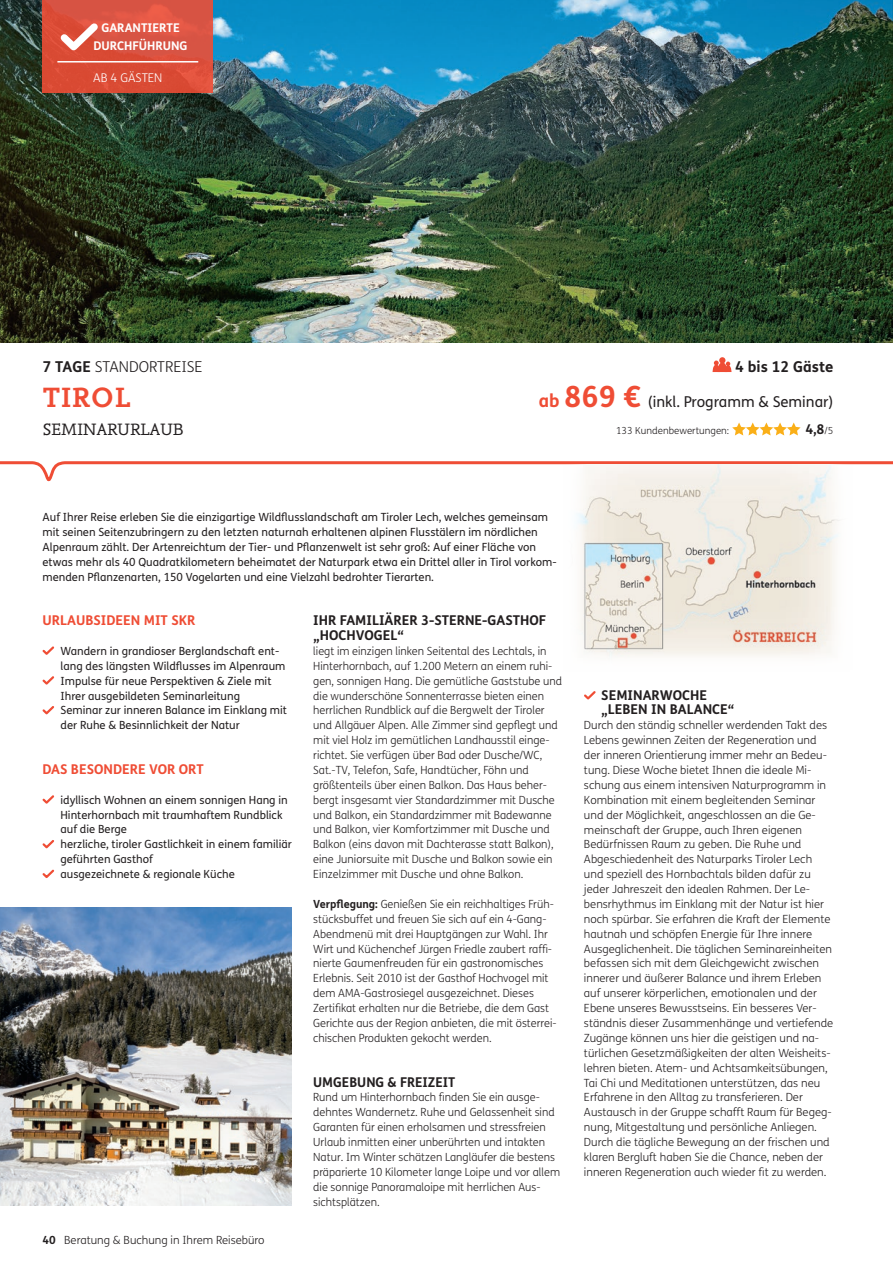
<style>
.page{position:relative;width:893px;height:1263px;background:#fff}
.page>*{position:absolute;margin:0;border:0;box-sizing:border-box;transform-origin:0 0}
.t1{font:700 29.25px "Nexus Mix Pro";letter-spacing:.01em;color:#ef4d35}
.t2{font:17.25px "Nexus Mix Pro";letter-spacing:.01em;color:#231f20}
.t3{font:15px "FS Me";color:#231f20}
.t4{font:300 15px "FS Me";color:#231f20}
.t5{font:700 15px "FS Me";color:#231f20}
.t6{font:700 13.5px/14.9px "FS Me";color:#231f20}
.t7{font:700 13.5px "FS Me";color:#ef4d35}
.t8{font:700 12px/18px "FS Me";color:#fff;text-align:center}
.t9{font:300 12px "FS Me";color:#fff}
.t10{font:300 11.25px/14.9px "FS Me";color:#231f20}
.t11{font:11.25px/14.9px "FS Me";color:#231f20}
.t12{font:300 9.75px "FS Me";color:#231f20}
.s1{font-weight:700}
.s2{font-weight:700;font-size:18px;color:#ef4d35}
.s3{font-weight:700;font-size:29.25px;color:#ef4d35}
.s4{font-weight:300;font-size:9.75px}
</style>
<div class="page">
<svg style="left:0;top:461px;width:893px;height:21px"></svg>
<img style="left:562px;top:464px;width:292px;height:193px">
<svg style="left:42px;top:646px;width:13px;height:9px"></svg>
<svg style="left:42px;top:676px;width:13px;height:9px"></svg>
<svg style="left:42px;top:706px;width:12px;height:9px"></svg>
<svg style="left:42px;top:795px;width:13px;height:9px"></svg>
<svg style="left:42px;top:840px;width:12px;height:9px"></svg>
<svg style="left:42px;top:869px;width:13px;height:9px"></svg>
<svg style="left:584px;top:691px;width:12px;height:9px"></svg>
<svg style="left:712px;top:357px;width:20px;height:15px"></svg>
<svg style="left:732px;top:422px;width:69px;height:13px"></svg>
<img style="left:0;top:908px;width:292px;height:297px">
<img style="left:0;top:0;width:893px;height:342px">
<svg style="left:43px;top:0;width:170px;height:92px;background:#db503d"></svg>
<hr style="left:57px;top:61px;width:141px;height:2px;background:#fff">
<svg style="left:54px;top:17px;width:50px;height:40px;background:#e06a59"></svg>
<p class="t8" style="left:94px;top:19px;width:96px">GARANTIERTE<br>DURCHFÜHRUNG</p>
<p class="t9" style="left:93px;top:69px;width:71px">AB 4 GÄSTEN</p>
<h3 class="t4" style="left:43px;top:356px;width:162px"><span class="s1">7 TAGE</span> STANDORTREISE</h3>
<h1 class="t1" style="left:43px;top:375px;width:90px">TIROL</h1>
<h2 class="t2" style="left:43px;top:416px;width:142px">SEMINARURLAUB</h2>
<h3 class="t5" style="left:735px;top:355px;width:100px">4 bis 12 Gäste</h3>
<h3 class="t3" style="left:539px;top:392px;width:296px"><span class="s2">ab</span> <span class="s3">869 €</span> (inkl. Programm &amp; Seminar)</h3>
<p class="t12" style="left:616px;top:424px;width:115px">133 Kundenbewertungen:</p>
<p class="t6" style="left:805px;top:421px;width:30px">4,8<span class="s4">/5</span></p>
<p class="t11" style="left:43px;top:509px;width:516px">Auf Ihrer Reise erleben Sie die einzigartige Wildflusslandschaft am Tiroler Lech, welches gemeinsam mit seinen Seitenzubringern zu den letzten naturnah erhaltenen alpinen Flusstälern im nördlichen Alpenraum zählt. Der Artenreichtum der Tier- und Pflanzenwelt ist sehr groß: Auf einer Fläche von etwas mehr als 40 Quadratkilometern beheimatet der Naturpark etwa ein Drittel aller in Tirol vorkom&shy;menden Pflanzenarten, 150 Vogelarten und eine Vielzahl bedrohter Tierarten.</p>
<p class="t7" style="left:43px;top:610px;width:155px">URLAUBSIDEEN MIT SKR</p>
<p class="t11" style="left:61px;top:643px;width:228px">Wandern in grandioser Berglandschaft ent&shy;lang des längsten Wildflusses im Alpenraum Impulse für neue Perspektiven &amp; Ziele mit Ihrer ausgebildeten Seminarleitung<br>Seminar zur inneren Balance im Einklang mit der Ruhe &amp; Besinnlichkeit der Natur</p>
<p class="t7" style="left:43px;top:759px;width:163px">DAS BESONDERE VOR ORT</p>
<p class="t11" style="left:61px;top:792px;width:233px">idyllisch Wohnen an einem sonnigen Hang in Hinterhornbach mit traumhaftem Rundblick auf die Berge<br>herzliche, tiroler Gastlichkeit in einem familiär geführten Gasthof<br>ausgezeichnete &amp; regionale Küche</p>
<p class="t10" style="left:43px;top:1232px;width:224px"><span class="s1">40</span> Beratung &amp; Buchung in Ihrem Reisebüro</p>
<p class="t6" style="left:313px;top:612px;width:234px">IHR FAMILIÄRER 3-STERNE-GASTHOF „HOCHVOGEL“</p>
<p class="t10" style="left:313px;top:643px;width:250px">liegt im einzigen linken Seitental des Lechtals, in Hinterhornbach, auf 1.200 Metern an einem ruhi&shy;gen, sonnigen Hang. Die gemütliche Gaststube und die wunderschöne Sonnenterrasse bieten einen herrlichen Rundblick auf die Bergwelt der Tiroler und Allgäuer Alpen. Alle Zimmer sind gepflegt und mit viel Holz im gemütlichen Landhausstil einge&shy;richtet. Sie verfügen über Bad oder Dusche/WC, Sat.-TV, Telefon, Safe, Handtücher, Föhn und größtenteils über einen Balkon. Das Haus beher&shy;bergt insgesamt vier Standardzimmer mit Dusche und Balkon, ein Standardzimmer mit Badewanne und Balkon, vier Komfortzimmer mit Dusche und Balkon (eins davon mit Dachterasse statt Balkon), eine Juniorsuite mit Dusche und Balkon sowie ein Einzelzimmer mit Dusche und ohne Balkon.</p>
<p class="t10" style="left:313px;top:896px;width:245px"><span class="s1">Verpflegung:</span> Genießen Sie ein reichhaltiges Früh&shy;stücksbuffet und freuen Sie sich auf ein 4-Gang-Abendmenü mit drei Hauptgängen zur Wahl. Ihr Wirt und Küchenchef Jürgen Friedle zaubert raffi&shy;nierte Gaumenfreuden für ein gastronomisches Erlebnis. Seit 2010 ist der Gasthof Hochvogel mit dem AMA-Gastrosiegel ausgezeichnet. Dieses Zertifikat erhalten nur die Betriebe, die dem Gast Gerichte aus der Region anbieten, die mit österrei&shy;chischen Produkten gekocht werden.</p>
<p class="t6" style="left:313px;top:1073px;width:144px">UMGEBUNG &amp; FREIZEIT</p>
<p class="t10" style="left:313px;top:1090px;width:248px">Rund um Hinterhornbach finden Sie ein ausge&shy;dehntes Wandernetz. Ruhe und Gelassenheit sind Garanten für einen erholsamen und stressfreien Urlaub inmitten einer unberührten und intakten Natur. Im Winter schätzen Langläufer die bestens präparierte 10 Kilometer lange Loipe und vor allem die sonnige Panoramaloipe mit herrlichen Aus&shy;sichtsplätzen.</p>
<p class="t6" style="left:601px;top:687px;width:135px">SEMINARWOCHE „LEBEN IN BALANCE“</p>
<p class="t10" style="left:584px;top:718px;width:251px">Durch den ständig schneller werdenden Takt des Lebens gewinnen Zeiten der Regeneration und der inneren Orientierung immer mehr an Bedeu&shy;tung. Diese Woche bietet Ihnen die ideale Mi&shy;schung aus einem intensiven Naturprogramm in Kombination mit einem begleitenden Seminar und der Möglichkeit, angeschlossen an die Ge&shy;meinschaft der Gruppe, auch Ihren eigenen Bedürfnissen Raum zu geben. Die Ruhe und Abgeschiedenheit des Naturparks Tiroler Lech und speziell des Hornbachtals bilden dafür zu jeder Jahreszeit den idealen Rahmen. Der Le&shy;bensrhythmus im Einklang mit der Natur ist hier noch spürbar. Sie erfahren die Kraft der Elemente hautnah und schöpfen Energie für Ihre innere Ausgeglichenheit. Die täglichen Seminareinheiten befassen sich mit dem Gleichgewicht zwischen innerer und äußerer Balance und ihrem Erleben auf unserer körperlichen, emotionalen und der Ebene unseres Bewusstseins. Ein besseres Ver&shy;ständnis dieser Zusammenhänge und vertiefende Zugänge können uns hier die geistigen und na&shy;türlichen Gesetzmäßigkeiten der alten Weisheits&shy;lehren bieten. Atem- und Achtsamkeitsübungen, Tai Chi und Meditationen unterstützen, das neu Erfahrene in den Alltag zu transferieren. Der Austausch in der Gruppe schafft Raum für Begeg&shy;nung, Mitgestaltung und persönliche Anliegen.<br>Durch die tägliche Bewegung an der frischen und klaren Bergluft haben Sie die Chance, neben der inneren Regeneration auch wieder fit zu werden.</p>
</div>
